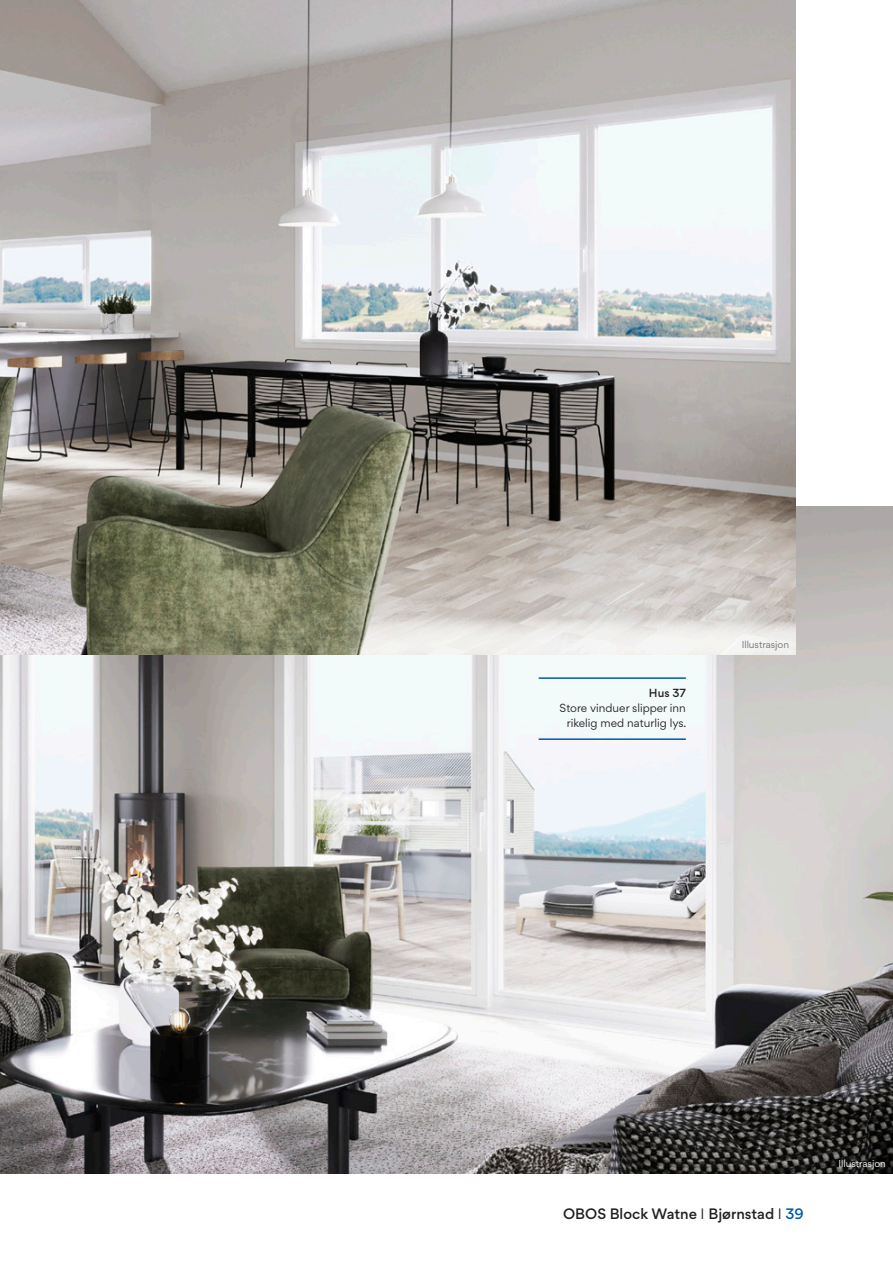
<style>
.page{position:relative;width:893px;height:1263px;background:#fff}
.page>*{position:absolute;margin:0;border:0;box-sizing:border-box;transform-origin:0 0}
.t1{font:500 13.5px "Gordita";color:#231f20}
.t2{font:10.5px/15px "Gordita";color:#231f20;text-align:right}
.t3{font:500 10.5px "Gordita";color:#231f20}
.t4{font:9px "Gordita";color:#6c6d70}
.t5{font:9px "Gordita";color:#fff}
.s1{font-weight:400}
.s2{color:#015aaa}
</style>
<div class="page">
<img style="left:0;top:506px;width:893px;height:668px">
<img style="left:0;top:0;width:795px;height:655px">
<hr style="left:539px;top:677px;width:147px;height:2px;background:#015aaa">
<hr style="left:539px;top:738px;width:147px;height:2px;background:#015aaa">
<p class="t3" style="left:649px;top:685px;width:38px">Hus 37</p>
<p class="t2" style="left:560px;top:700px;width:128px">Store vinduer slipper inn rikelig med naturlig lys.</p>
<p class="t4" style="left:742px;top:638px;width:49px">Illustrasjon</p>
<p class="t1" style="left:563px;top:1204px;width:242px">OBOS Block Watne <span class="s1">I</span> Bjørnstad <span class="s1">I</span> <span class="s2">39</span></p>
<p class="t5" style="left:838px;top:1156px;width:49px">Illustrasjon</p>
</div>
